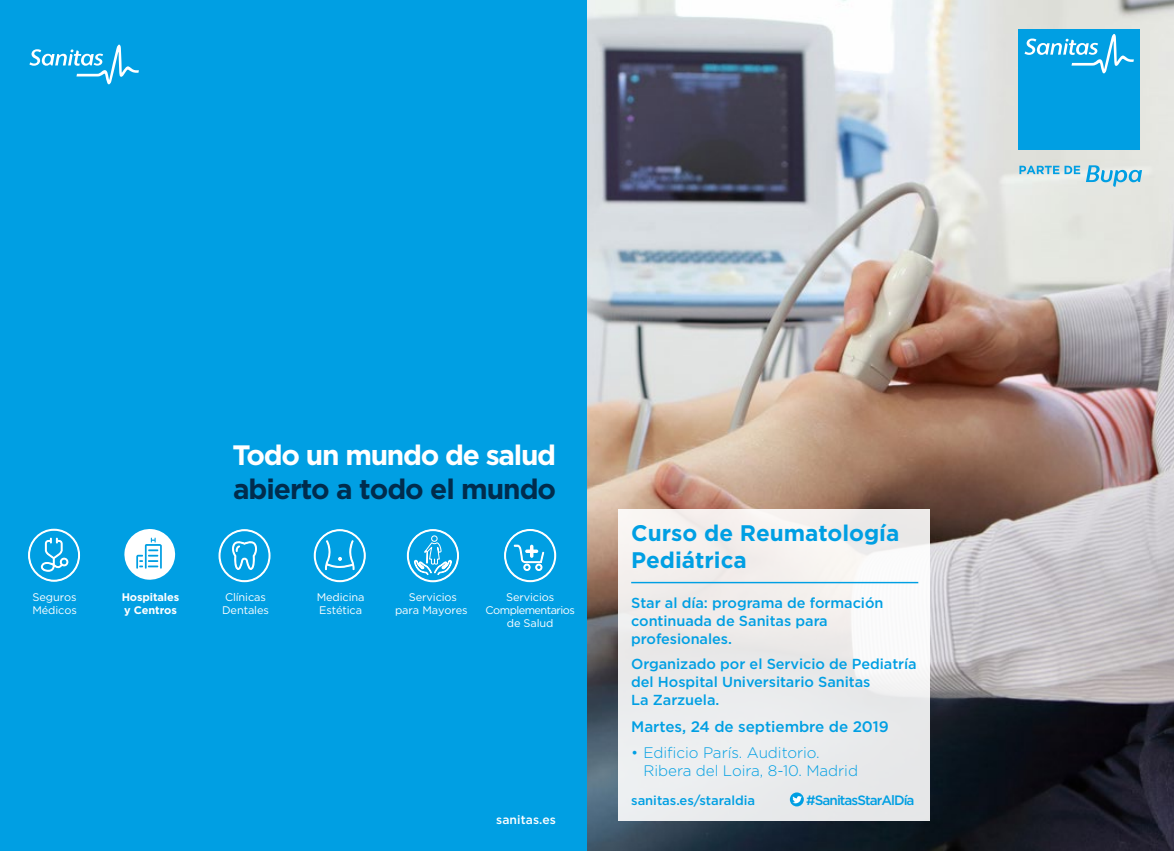
<style>
.page{position:relative;width:1174px;height:851px;background:#fff}
.page>*{position:absolute;margin:0;border:0;box-sizing:border-box;transform-origin:0 0}
.t1{font:700 28.05px/33.6px "Gotham";letter-spacing:-.035em;color:#002c4d}
.t2{font:700 22.5px/27px "Gotham";color:#009fe3}
.t3{font:300 15.15px/18.3px "Gotham";letter-spacing:-.005em;color:#009fe3}
.t4{font:500 15.15px "Gotham";letter-spacing:-.005em;color:#009fe3}
.t5{font:500 14.55px/17.9px "Gotham";letter-spacing:-.005em;color:#009fe3}
.t6{font:500 13.5px "Gotham";letter-spacing:-.07em;color:#009fe3}
.t7{font:500 13.05px "Gotham";letter-spacing:-.005em;color:#009fe3}
.t8{font:500 12.15px "Gotham";letter-spacing:.005em;color:#fff}
.t9{font:10.95px/13.2px "Gotham";letter-spacing:-.01em;color:#fff}
.t10{font:10.95px/13.2px "Gotham";letter-spacing:-.05em;color:#fff;text-align:center}
.t11{font:700 10.95px/13.2px "Gotham";letter-spacing:-.01em;color:#fff}
.s1{color:#fff}
</style>
<div class="page">
<img style="left:587px;top:0;width:587px;height:850px">
<svg style="left:1019px;top:166px;width:61px;height:8px"></svg>
<svg style="left:1086px;top:165px;width:56px;height:22px"></svg>
<div style="left:1018px;top:29px;width:121px;height:121px;background:#009fe3"></div>
<svg style="left:1024px;top:34px;width:109px;height:39px"></svg>
<div style="left:618px;top:509px;width:311px;height:312px;background:linear-gradient(to right,#edecec,#efefef)"></div>
<hr style="left:631px;top:581px;width:287px;height:2px;background:#009fe3">
<svg style="left:790px;top:792px;width:14px;height:14px"></svg>
<svg style="left:792px;top:795px;width:10px;height:8px"></svg>
<div style="left:0;top:0;width:587px;height:850px;background:#009fe3"></div>
<svg style="left:29px;top:45px;width:110px;height:39px"></svg>
<svg style="left:314px;top:529px;width:51px;height:53px"></svg>
<svg style="left:504px;top:529px;width:52px;height:53px"></svg>
<svg style="left:407px;top:529px;width:52px;height:53px"></svg>
<svg style="left:219px;top:529px;width:51px;height:53px"></svg>
<svg style="left:28px;top:529px;width:52px;height:52px"></svg>
<svg style="left:124px;top:529px;width:52px;height:51px"></svg>
<p class="t1" style="left:232px;top:438px;width:325px"><span class="s1">Todo un mundo de salud </span>abierto a todo el mundo</p>
<p class="t9" style="left:222px;top:590px;width:48px">Clínicas<br>Dentales</p>
<p class="t9" style="left:395px;top:590px;width:74px;text-align:center">Servicios para Mayores</p>
<p class="t9" style="left:32px;top:590px;width:46px">Seguros<br>Médicos</p>
<p class="t9" style="left:317px;top:590px;width:49px">Medicina<br>Estética</p>
<p class="t11" style="left:122px;top:590px;width:59px">Hospitales y Centros</p>
<p class="t10" style="left:485px;top:590px;width:91px">Servicios<br>Complementarios de Salud</p>
<p class="t8" style="left:496px;top:811px;width:61px">sanitas.es</p>
<p class="t2" style="left:631px;top:519px;width:270px">Curso de Reumatología<br>Pediátrica</p>
<p class="t5" style="left:631px;top:593px;width:254px">Star al día: programa de formación continuada de Sanitas para profesionales.</p>
<p class="t5" style="left:631px;top:655px;width:287px">Organizado por el Servicio de Pediatría del Hospital Universitario Sanitas<br>La Zarzuela.</p>
<p class="t4" style="left:631px;top:716px;width:259px">Martes, 24 de septiembre de 2019</p>
<p class="t3" style="left:643px;top:743px;width:216px;text-indent:-12px">• Edificio París. Auditorio.<br>Ribera del Loira, 8-10. Madrid</p>
<p class="t7" style="left:631px;top:792px;width:125px">sanitas.es/staraldia</p>
<p class="t6" style="left:806px;top:791px;width:110px">#SanitasStarAlDía</p>
</div>
